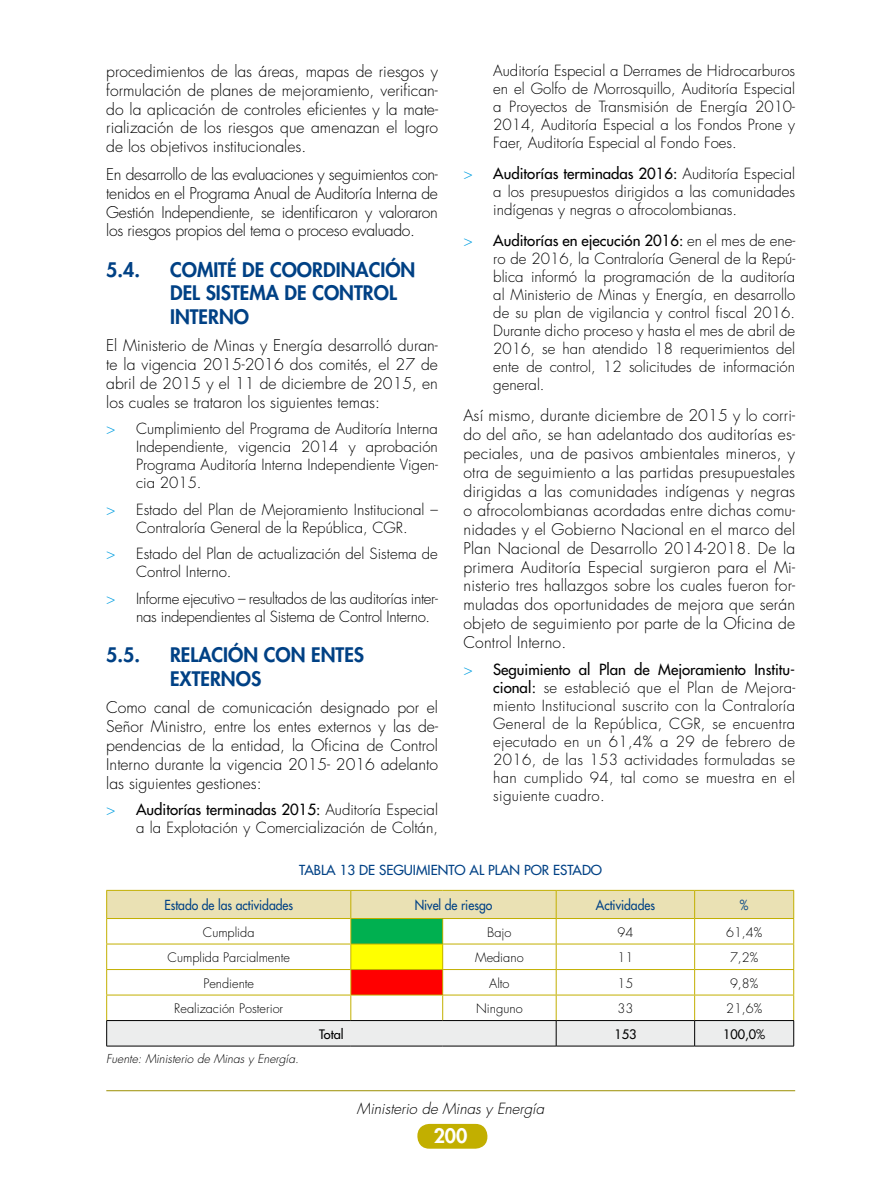
<style>
.page{position:relative;width:893px;height:1188px;background:#fff}
.page>*{position:absolute;margin:0;border:0;box-sizing:border-box;transform-origin:0 0}
.t1{font:800 19.5px/23.4px "Futura Std";color:#004185}
.t2{font:800 19.5px "Futura Std";color:#fff}
.t3{font:300 15.75px/18.9px "Futura Std";color:#000;text-align:justify}
.t4{font:300 15px/18px "Futura Std";color:#000;text-align:justify}
.t5{font:300 15px/18px "Futura Std";letter-spacing:-.02em;color:#000}
.t6{font:italic 300 15px "Futura Std";color:#000}
.t7{font:500 13.5px "Futura Std";color:#004185;scale:.9 1}
.t8{font:500 13.5px "Futura Std";color:#004185}
.t9{font:300 12.75px "Futura Std";color:#000}
.t10{font:500 12.75px "Futura Std";color:#000}
.t11{font:italic 300 12px "Futura Std";color:#000}
.s1{color:#009ee0}
.s2{font-weight:500}
</style>
<div class="page">
<hr style="left:106px;top:1090px;width:689px;height:1px;background:#9c8e01">
<div style="left:417px;top:1124px;width:70px;height:25px;background:#c2af00;border-radius:12px"></div>
<hr style="left:106px;top:1046px;width:245px;height:1px;background:#000">
<hr style="left:351px;top:1046px;width:92px;height:1px;background:#000">
<hr style="left:443px;top:1046px;width:113px;height:1px;background:#000">
<hr style="left:556px;top:1046px;width:139px;height:1px;background:#000">
<svg style="left:106px;top:890px;width:688px;height:156px"></svg>
<hr style="left:695px;top:1020px;width:99px;height:1px;background:#000">
<hr style="left:695px;top:1046px;width:99px;height:1px;background:#000">
<p class="t3" style="left:106px;top:62px;width:333px">procedimientos de las áreas, mapas de riesgos y formulación de planes de mejoramiento, verifican&shy;do la aplicación de controles eficientes y la mate&shy;rialización de los riesgos que amenazan el logro de los objetivos institucionales.</p>
<p class="t3" style="left:106px;top:165px;width:333px">En desarrollo de las evaluaciones y seguimientos con&shy;tenidos en el Programa Anual de Auditoría Interna de Gestión Independiente, se identificaron y valoraron los riesgos propios del tema o proceso evaluado.</p>
<h1 class="t1" style="left:106px;top:258px;width:35px">5.4.</h1>
<h1 class="t1" style="left:170px;top:258px;width:247px">COMITÉ DE COORDINACIÓN<br>DEL SISTEMA DE CONTROL<br>INTERNO</h1>
<p class="t3" style="left:106px;top:336px;width:333px">El Ministerio de Minas y Energía desarrolló duran&shy;te la vigencia 2015-2016 dos comités, el 27 de abril de 2015 y el 11 de diciembre de 2015, en los cuales se trataron los siguientes temas:</p>
<p class="t4" style="left:136px;top:420px;width:303px;text-indent:-30px"><span class="s1">&gt;</span> Cumplimiento del Programa de Auditoría Interna Independiente, vigencia 2014 y aprobación Programa Auditoría Interna Independiente Vigen&shy;cia 2015.</p>
<p class="t4" style="left:106px;top:501px;width:333px;text-align:center"><span class="s1">&gt;</span> Estado del Plan de Mejoramiento Institucional –<br>Contraloría General de la República, CGR.</p>
<p class="t4" style="left:136px;top:545px;width:303px;text-indent:-30px"><span class="s1">&gt;</span> Estado del Plan de actualización del Sistema de<br>Control Interno.</p>
<p class="t5" style="left:136px;top:590px;width:303px;text-indent:-30px"><span class="s1">&gt;</span> Informe ejecutivo – resultados de las auditorías inter&shy;nas independientes al Sistema de Control Interno.</p>
<h1 class="t1" style="left:106px;top:643px;width:35px">5.5.</h1>
<h1 class="t1" style="left:170px;top:643px;width:196px">RELACIÓN CON ENTES<br>EXTERNOS</h1>
<p class="t3" style="left:106px;top:698px;width:333px">Como canal de comunicación designado por el Señor Ministro, entre los entes externos y las de&shy;pendencias de la entidad, la Oficina de Control Interno durante la vigencia 2015- 2016 adelanto las siguientes gestiones:</p>
<p class="t4" style="left:106px;top:801px;width:333px;text-align:right"><span class="s1">&gt;</span> <span class="s2">Auditorías terminadas 2015:</span> Auditoría Especial a la Explotación y Comercialización de Coltán,</p>
<p class="t4" style="left:493px;top:62px;width:303px">Auditoría Especial a Derrames de Hidrocarburos en el Golfo de Morrosquillo, Auditoría Especial a Proyectos de Transmisión de Energía 2010- 2014, Auditoría Especial a los Fondos Prone y Faer, Auditoría Especial al Fondo Foes.</p>
<p class="t4" style="left:493px;top:165px;width:303px;text-indent:-30px"><span class="s1">&gt;</span> <span class="s2">Auditorías terminadas 2016:</span> Auditoría Especial a los presupuestos dirigidos a las comunidades indígenas y negras o afrocolombianas.</p>
<p class="t4" style="left:493px;top:232px;width:303px;text-indent:-30px"><span class="s1">&gt;</span> <span class="s2">Auditorías en ejecución 2016:</span> en el mes de ene&shy;ro de 2016, la Contraloría General de la Repú&shy;blica informó la programación de la auditoría al Ministerio de Minas y Energía, en desarrollo de su plan de vigilancia y control fiscal 2016.<br>Durante dicho proceso y hasta el mes de abril de 2016, se han atendido 18 requerimientos del ente de control, 12 solicitudes de información general.</p>
<p class="t3" style="left:463px;top:407px;width:333px">Así mismo, durante diciembre de 2015 y lo corri&shy;do del año, se han adelantado dos auditorías es&shy;peciales, una de pasivos ambientales mineros, y otra de seguimiento a las partidas presupuestales dirigidas a las comunidades indígenas y negras o afrocolombianas acordadas entre dichas comu&shy;nidades y el Gobierno Nacional en el marco del Plan Nacional de Desarrollo 2014-2018. De la primera Auditoría Especial surgieron para el Mi&shy;nisterio tres hallazgos sobre los cuales fueron for&shy;muladas dos oportunidades de mejora que serán objeto de seguimiento por parte de la Oficina de Control Interno.</p>
<p class="t4" style="left:493px;top:661px;width:303px;text-indent:-30px"><span class="s1">&gt;</span> <span class="s2">Seguimiento al Plan de Mejoramiento Institu&shy;cional:</span> se estableció que el Plan de Mejora&shy;miento Institucional suscrito con la Contraloría General de la República, CGR, se encuentra ejecutado en un 61,4% a 29 de febrero de 2016, de las 153 actividades formuladas se han cumplido 94, tal como se muestra en el siguiente cuadro.</p>
<p class="t8" style="left:299px;top:862px;width:304px">TABLA 13 DE SEGUIMIENTO AL PLAN POR ESTADO</p>
<p class="t7" style="left:164px;top:897px;width:145px">Estado de las actividades</p>
<p class="t7" style="left:415px;top:897px;width:88px">Nivel de riesgo</p>
<p class="t7" style="left:596px;top:897px;width:67px">Actividades</p>
<p class="t7" style="left:740px;top:897px;width:11px">%</p>
<p class="t9" style="left:203px;top:924px;width:53px">Cumplida</p>
<p class="t9" style="left:487px;top:924px;width:26px">Bajo</p>
<p class="t9" style="left:617px;top:924px;width:17px">94</p>
<p class="t9" style="left:726px;top:924px;width:38px">61,4%</p>
<p class="t9" style="left:168px;top:950px;width:124px">Cumplida Parcialmente</p>
<p class="t9" style="left:475px;top:950px;width:50px">Mediano</p>
<p class="t9" style="left:617px;top:950px;width:17px">11</p>
<p class="t9" style="left:730px;top:950px;width:30px">7,2%</p>
<p class="t9" style="left:203px;top:975px;width:52px">Pendiente</p>
<p class="t9" style="left:489px;top:975px;width:22px">Alto</p>
<p class="t9" style="left:617px;top:975px;width:17px">15</p>
<p class="t9" style="left:730px;top:975px;width:30px">9,8%</p>
<p class="t9" style="left:174px;top:1001px;width:110px">Realización Posterior</p>
<p class="t9" style="left:476px;top:1001px;width:48px">Ninguno</p>
<p class="t9" style="left:617px;top:1001px;width:17px">33</p>
<p class="t9" style="left:726px;top:1001px;width:38px">21,6%</p>
<p class="t10" style="left:319px;top:1026px;width:26px">Total</p>
<p class="t10" style="left:614px;top:1026px;width:24px">153</p>
<p class="t10" style="left:723px;top:1026px;width:44px">100,0%</p>
<p class="t11" style="left:106px;top:1052px;width:197px">Fuente: Ministerio de Minas y Energía.</p>
<p class="t6" style="left:357px;top:1099px;width:192px">Ministerio de Minas y Energía</p>
<h1 class="t2" style="left:434px;top:1124px;width:35px">200</h1>
</div>
